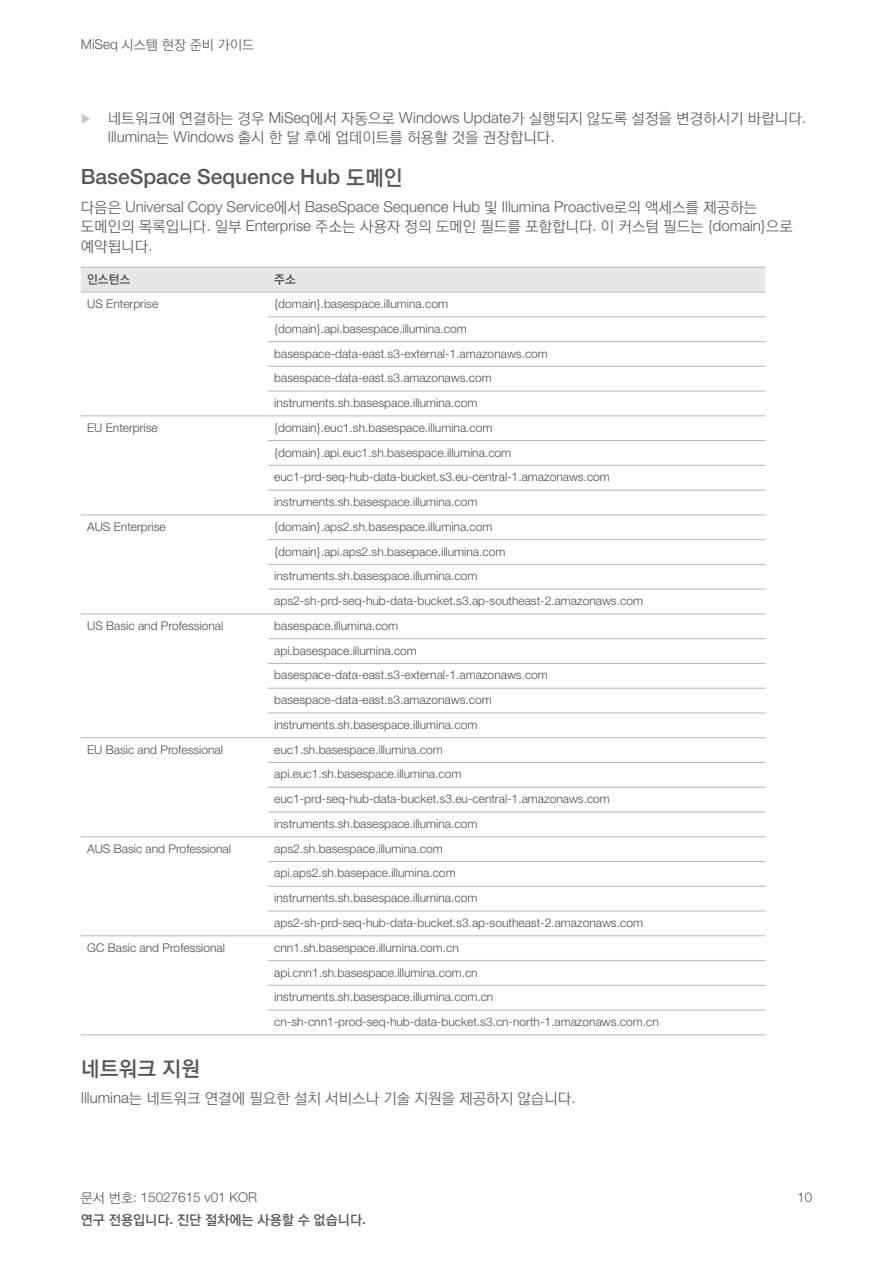
<style>
.page{position:relative;width:893px;height:1263px;background:#fff}
.page>*{position:absolute;margin:0;border:0;box-sizing:border-box;transform-origin:0 0}
.t1{font:500 21px "Helvetica Neue LT Std";color:#595756}
.t2{font:21px "YDVYGO540";color:#595756}
.t3{font:15px/19.5px "YDVYGO520";color:#595756}
.t4{font:300 15px "Helvetica Neue LT Std";color:#595756}
.t5{font:13.5px "YDVYGO540";color:#595756}
.t6{font:300 13.5px "Helvetica Neue LT Std";color:#595756}
.t7{font:13.5px "YDVYGO520";color:#595756}
.t8{font:300 12px/24.8px "Helvetica Neue LT Std";color:#4b4c4d}
.t9{font:12px "YDVYGO540";color:#4b4c4d}
.s1{font-family:"Helvetica Neue LT Std";font-weight:300}
.s2{font-family:"YDVYGO540";font-weight:400}
.s3{font-family:"YDVYGO520";font-weight:400}
.s4{font-family:"Helvetica Neue LT Std";font-weight:500}
</style>
<div class="page">
<div style="left:81px;top:268px;width:684px;height:23px;background:#e6e7e9"></div>
<hr style="left:267px;top:268px;width:2px;height:23px;background:#e6e7e9">
<hr style="left:81px;top:415px;width:187px;height:1px;background:#bcbdc0">
<hr style="left:81px;top:514px;width:187px;height:1px;background:#bcbdc0">
<hr style="left:81px;top:613px;width:187px;height:1px;background:#bcbdc0">
<hr style="left:81px;top:737px;width:187px;height:1px;background:#bcbdc0">
<hr style="left:81px;top:836px;width:187px;height:1px;background:#bcbdc0">
<hr style="left:81px;top:935px;width:187px;height:1px;background:#bcbdc0">
<hr style="left:81px;top:1034px;width:187px;height:1px;background:#bcbdc0">
<hr style="left:268px;top:316px;width:497px;height:1px;background:#bcbdc0">
<hr style="left:268px;top:341px;width:497px;height:1px;background:#bcbdc0">
<hr style="left:268px;top:366px;width:497px;height:1px;background:#bcbdc0">
<hr style="left:268px;top:390px;width:497px;height:2px;background:#bcbdc0">
<hr style="left:268px;top:415px;width:497px;height:1px;background:#bcbdc0">
<hr style="left:268px;top:440px;width:497px;height:1px;background:#bcbdc0">
<hr style="left:268px;top:465px;width:497px;height:1px;background:#bcbdc0">
<hr style="left:268px;top:489px;width:497px;height:2px;background:#bcbdc0">
<hr style="left:268px;top:514px;width:497px;height:1px;background:#bcbdc0">
<hr style="left:268px;top:539px;width:497px;height:1px;background:#bcbdc0">
<hr style="left:268px;top:564px;width:497px;height:1px;background:#bcbdc0">
<hr style="left:268px;top:589px;width:497px;height:1px;background:#bcbdc0">
<hr style="left:268px;top:613px;width:497px;height:1px;background:#bcbdc0">
<hr style="left:268px;top:638px;width:497px;height:1px;background:#bcbdc0">
<hr style="left:268px;top:663px;width:497px;height:1px;background:#bcbdc0">
<hr style="left:268px;top:688px;width:497px;height:1px;background:#bcbdc0">
<hr style="left:268px;top:712px;width:497px;height:1px;background:#bcbdc0">
<hr style="left:268px;top:737px;width:497px;height:1px;background:#bcbdc0">
<hr style="left:268px;top:762px;width:497px;height:1px;background:#bcbdc0">
<hr style="left:268px;top:787px;width:497px;height:1px;background:#bcbdc0">
<hr style="left:268px;top:811px;width:497px;height:1px;background:#bcbdc0">
<hr style="left:268px;top:836px;width:497px;height:1px;background:#bcbdc0">
<hr style="left:268px;top:861px;width:497px;height:1px;background:#bcbdc0">
<hr style="left:268px;top:886px;width:497px;height:1px;background:#bcbdc0">
<hr style="left:268px;top:910px;width:497px;height:1px;background:#bcbdc0">
<hr style="left:268px;top:935px;width:497px;height:1px;background:#bcbdc0">
<hr style="left:268px;top:960px;width:497px;height:1px;background:#bcbdc0">
<hr style="left:268px;top:985px;width:497px;height:1px;background:#bcbdc0">
<hr style="left:268px;top:1009px;width:497px;height:1px;background:#bcbdc0">
<hr style="left:268px;top:1034px;width:497px;height:1px;background:#bcbdc0">
<hr style="left:81px;top:267px;width:187px;height:1px;background:#bcbdc0">
<hr style="left:268px;top:267px;width:497px;height:1px;background:#bcbdc0">
<hr style="left:81px;top:291px;width:187px;height:2px;background:#bcbdc0">
<hr style="left:268px;top:291px;width:497px;height:2px;background:#bcbdc0">
<p class="t7" style="left:81px;top:37px;width:175px"><span class="s1">MiSeq</span> 시스템 현장 준비 가이드</p>
<p class="t3" style="left:108px;top:109px;width:700px">네트워크에 연결하는 경우 <span class="s1">MiSeq</span>에서 자동으로 <span class="s1">Windows Update</span>가 실행되지 않도록 설정을 변경하시기 바랍니다<span class="s1">.<br>Illumina</span>는 <span class="s1">Windows</span> 출시 한 달 후에 업데이트를 허용할 것을 권장합니다<span class="s1">.</span></p>
<h1 class="t1" style="left:81px;top:164px;width:324px">BaseSpace Sequence Hub <span class="s2">도메인</span></h1>
<p class="t4" style="left:81px;top:197px;width:678px"><span class="s3">다음은</span> Universal Copy Service<span class="s3">에서</span> BaseSpace Sequence Hub <span class="s3">및</span> Illumina Proactive<span class="s3">로의 액세스를 제공하는</span></p>
<p class="t3" style="left:81px;top:218px;width:714px">도메인의 목록입니다<span class="s1">.</span> 일부 <span class="s1">Enterprise</span> 주소는 사용자 정의 도메인 필드를 포함합니다<span class="s1">.</span> 이 커스텀 필드는 <span class="s1">{domain}</span>으로 예약됩니다<span class="s1">.</span></p>
<p class="t9" style="left:87px;top:273px;width:45px">인스턴스</p>
<p class="t9" style="left:274px;top:273px;width:23px">주소</p>
<p class="t8" style="left:87px;top:291px;width:73px">US Enterprise</p>
<p class="t8" style="left:274px;top:291px;width:275px">{domain}.basespace.illumina.com {domain}.api.basespace.illumina.com basespace-data-east.s3-external-1.amazonaws.com basespace-data-east.s3.amazonaws.com instruments.sh.basespace.illumina.com</p>
<p class="t8" style="left:87px;top:415px;width:72px">EU Enterprise</p>
<p class="t8" style="left:274px;top:415px;width:337px">{domain}.euc1.sh.basespace.illumina.com {domain}.api.euc1.sh.basespace.illumina.com euc1-prd-seq-hub-data-bucket.s3.eu-central-1.amazonaws.com instruments.sh.basespace.illumina.com</p>
<p class="t8" style="left:87px;top:514px;width:80px">AUS Enterprise</p>
<p class="t8" style="left:274px;top:514px;width:370px">{domain}.aps2.sh.basespace.illumina.com {domain}.api.aps2.sh.basepace.illumina.com instruments.sh.basespace.illumina.com aps2-sh-prd-seq-hub-data-bucket.s3.ap-southeast-2.amazonaws.com</p>
<p class="t8" style="left:87px;top:613px;width:138px">US Basic and Professional</p>
<p class="t8" style="left:274px;top:613px;width:275px">basespace.illumina.com<br>api.basespace.illumina.com basespace-data-east.s3-external-1.amazonaws.com basespace-data-east.s3.amazonaws.com instruments.sh.basespace.illumina.com</p>
<p class="t8" style="left:87px;top:737px;width:137px">EU Basic and Professional</p>
<p class="t8" style="left:274px;top:737px;width:337px">euc1.sh.basespace.illumina.com api.euc1.sh.basespace.illumina.com euc1-prd-seq-hub-data-bucket.s3.eu-central-1.amazonaws.com instruments.sh.basespace.illumina.com</p>
<p class="t8" style="left:87px;top:836px;width:145px">AUS Basic and Professional</p>
<p class="t8" style="left:274px;top:836px;width:370px">aps2.sh.basespace.illumina.com<br>api.aps2.sh.basepace.illumina.com instruments.sh.basespace.illumina.com aps2-sh-prd-seq-hub-data-bucket.s3.ap-southeast-2.amazonaws.com</p>
<p class="t8" style="left:87px;top:935px;width:139px">GC Basic and Professional</p>
<p class="t8" style="left:274px;top:935px;width:386px">cnn1.sh.basespace.illumina.com.cn api.cnn1.sh.basespace.illumina.com.cn instruments.sh.basespace.illumina.com.cn cn-sh-cnn1-prod-seq-hub-data-bucket.s3.cn-north-1.amazonaws.com.cn</p>
<h1 class="t2" style="left:81px;top:1057px;width:121px">네트워크 지원</h1>
<p class="t3" style="left:81px;top:1089px;width:496px"><span class="s1">Illumina</span>는 네트워크 연결에 필요한 설치 서비스나 기술 지원을 제공하지 않습니다<span class="s1">.</span></p>
<p class="t6" style="left:81px;top:1188px;width:178px"><span class="s3">문서 번호</span>: 15027615 v01 KOR</p>
<p class="t6" style="left:797px;top:1188px;width:17px">10</p>
<p class="t5" style="left:81px;top:1212px;width:287px">연구 전용입니다<span class="s4">.</span> 진단 절차에는 사용할 수 없습니다<span class="s4">.</span></p>
</div>
